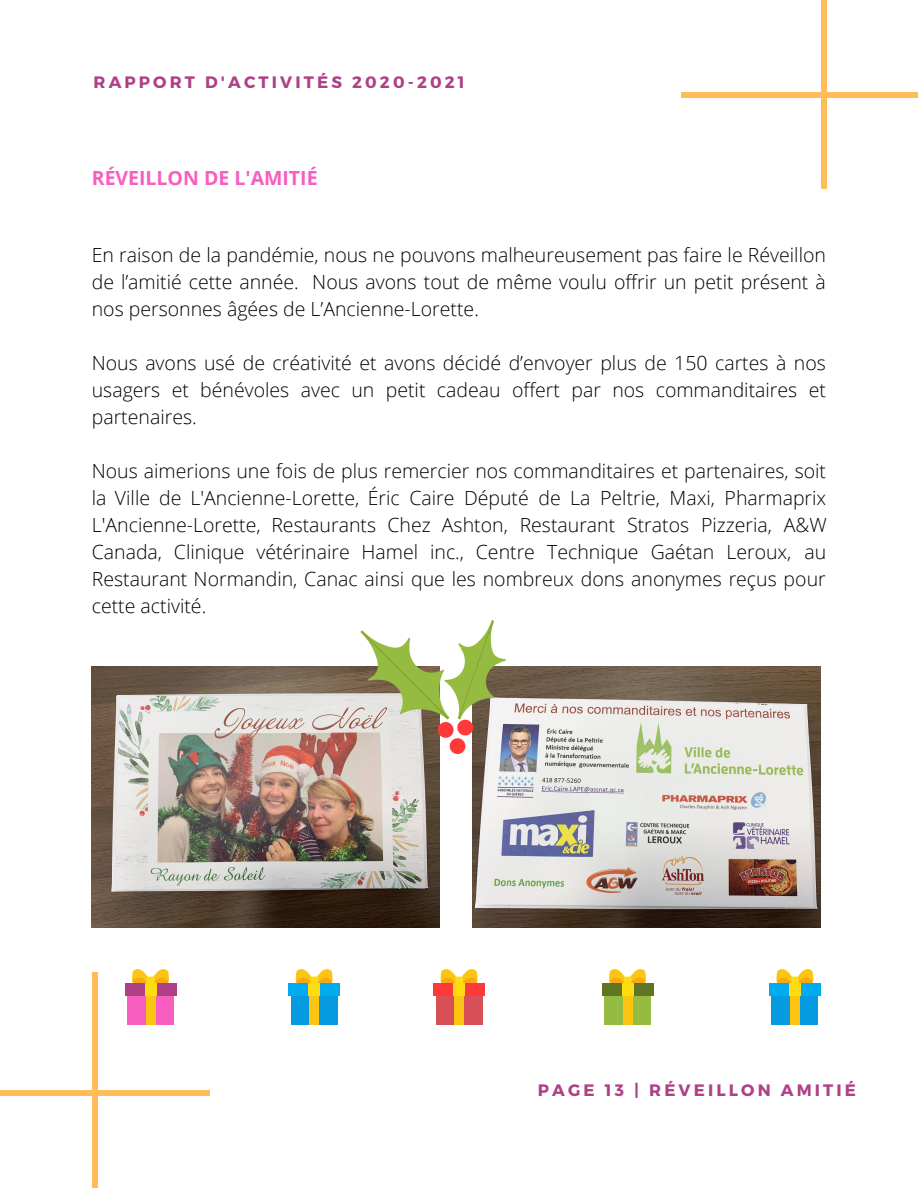
<style>
.page{position:relative;width:918px;height:1188px;background:#fff}
.page>*{position:absolute;margin:0;border:0;box-sizing:border-box;transform-origin:0 0}
.t1{font:300 19.5px/27px "Open Sans";color:#000;text-align:justify}
.t2{font:700 19.5px "Open Sans";color:#f85ec0}
.t3{font:700 16.5px "Montserrat";letter-spacing:.19em;color:#af4087}
</style>
<div class="page">
<div style="left:681px;top:92px;width:237px;height:6px;background:#ffbd59"></div>
<div style="left:821px;top:0;width:6px;height:189px;background:#ffbd59"></div>
<div style="left:0;top:1091px;width:210px;height:5px;background:#ffbd59"></div>
<div style="left:92px;top:972px;width:6px;height:216px;background:#ffbd59"></div>
<img style="left:92px;top:666px;width:347px;height:261px">
<img style="left:473px;top:666px;width:347px;height:261px">
<svg style="left:361px;top:620px;width:145px;height:134px"></svg>
<svg style="left:132px;top:969px;width:37px;height:15px"></svg>
<div style="left:125px;top:984px;width:51px;height:12px;background:#af4087"></div>
<div style="left:127px;top:996px;width:47px;height:28px;background:#f85ec0"></div>
<div style="left:145px;top:984px;width:11px;height:12px;background:#fddd0f"></div>
<div style="left:146px;top:996px;width:9px;height:28px;background:#fbc512"></div>
<svg style="left:295px;top:969px;width:38px;height:15px"></svg>
<div style="left:288px;top:984px;width:52px;height:12px;background:#00acef"></div>
<div style="left:291px;top:996px;width:46px;height:28px;background:#069be1"></div>
<div style="left:309px;top:984px;width:11px;height:12px;background:#fddd0f"></div>
<div style="left:309px;top:996px;width:10px;height:28px;background:#fbc512"></div>
<svg style="left:440px;top:969px;width:38px;height:15px"></svg>
<div style="left:433px;top:984px;width:52px;height:12px;background:#ff3939"></div>
<div style="left:436px;top:996px;width:46px;height:28px;background:#d84f58"></div>
<div style="left:454px;top:984px;width:11px;height:12px;background:#fddd0f"></div>
<div style="left:454px;top:996px;width:10px;height:28px;background:#fbc512"></div>
<svg style="left:609px;top:969px;width:37px;height:15px"></svg>
<div style="left:602px;top:984px;width:51px;height:12px;background:#5f7523"></div>
<div style="left:604px;top:996px;width:47px;height:28px;background:#95bc40"></div>
<div style="left:622px;top:984px;width:11px;height:12px;background:#fddd0f"></div>
<div style="left:623px;top:996px;width:10px;height:28px;background:#fbc512"></div>
<svg style="left:776px;top:969px;width:38px;height:15px"></svg>
<div style="left:769px;top:984px;width:52px;height:12px;background:#00acef"></div>
<div style="left:772px;top:996px;width:46px;height:28px;background:#069be1"></div>
<div style="left:789px;top:984px;width:11px;height:12px;background:#fddd0f"></div>
<div style="left:790px;top:996px;width:10px;height:28px;background:#fbc512"></div>
<p class="t3" style="left:94px;top:71px;width:373px">RAPPORT D'ACTIVITÉS 2020-2021</p>
<p class="t2" style="left:92px;top:165px;width:227px">RÉVEILLON DE L'AMITIÉ</p>
<p class="t1" style="left:92px;top:241px;width:736px">En raison de la pandémie, nous ne pouvons malheureusement pas faire le Réveillon de l’amitié cette année. Nous avons tout de même voulu offrir un petit présent à nos personnes âgées de L’Ancienne-Lorette.</p>
<p class="t1" style="left:92px;top:349px;width:736px">Nous avons usé de créativité et avons décidé d’envoyer plus de 150 cartes à nos usagers et bénévoles avec un petit cadeau offert par nos commanditaires et partenaires.</p>
<p class="t1" style="left:92px;top:457px;width:737px">Nous aimerions une fois de plus remercier nos commanditaires et partenaires, soit la Ville de L'Ancienne-Lorette, Éric Caire Député de La Peltrie, Maxi, Pharmaprix L'Ancienne-Lorette, Restaurants Chez Ashton, Restaurant Stratos Pizzeria, A&amp;W Canada, Clinique vétérinaire Hamel inc., Centre Technique Gaétan Leroux, au Restaurant Normandin, Canac ainsi que les nombreux dons anonymes reçus pour cette activité.</p>
<p class="t3" style="left:538px;top:1079px;width:320px">PAGE 13 | RÉVEILLON AMITIÉ</p>
</div>
